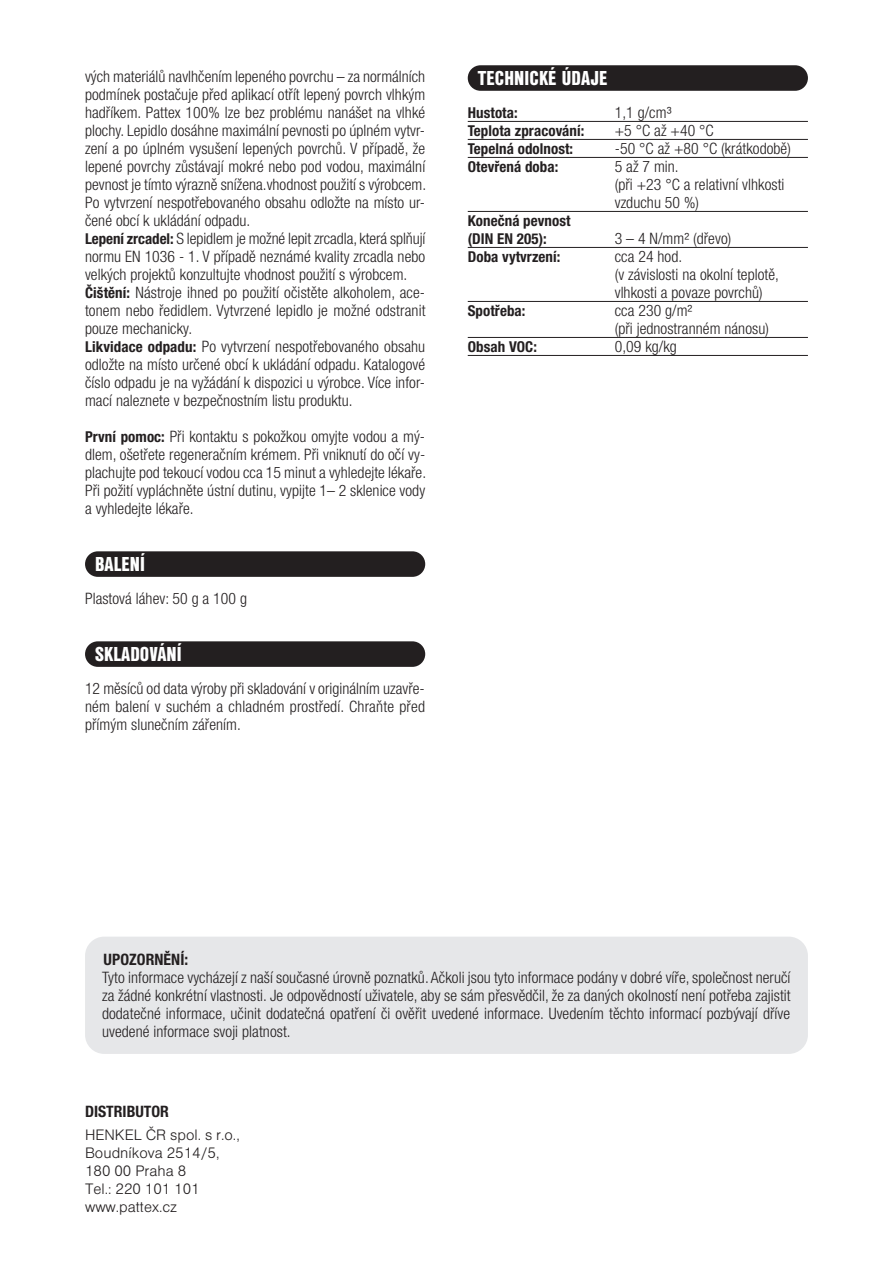
<style>
.page{position:relative;width:893px;height:1263px;background:#fff}
.page>*{position:absolute;margin:0;border:0;box-sizing:border-box;transform-origin:0 0}
.t1{font:21px "Nimbus Sans DOT Blac Cond";letter-spacing:.005em;color:#fff}
.t2{font:300 condensed 15.75px/18px "Helvetica Neue LT Pro";letter-spacing:.005em;color:#231f20}
.t3{font:15.75px/18px "Nimbus Sans DOT Ligh";color:#231f20}
.t4{font:700 condensed 15.75px "Helvetica Neue LT Pro";color:#231f20}
.t5{font:700 condensed 15px/18px "Helvetica Neue LT Pro";letter-spacing:.005em;color:#231f20}
.s1{font-weight:700;font-size:15px}
</style>
<div class="page">
<div style="left:85px;top:937px;width:723px;height:117px;background:#e6e7e9;border-radius:19px"></div>
<div style="left:85px;top:551px;width:340px;height:26px;background:#231f20;border-radius:13px"></div>
<div style="left:85px;top:641px;width:340px;height:26px;background:#231f20;border-radius:13px"></div>
<hr style="left:468px;top:121px;width:340px;height:1px;background:#231f20">
<hr style="left:468px;top:139px;width:340px;height:1px;background:#231f20">
<hr style="left:468px;top:157px;width:340px;height:1px;background:#231f20">
<hr style="left:468px;top:211px;width:340px;height:1px;background:#231f20">
<hr style="left:468px;top:247px;width:340px;height:1px;background:#231f20">
<hr style="left:468px;top:301px;width:340px;height:1px;background:#231f20">
<hr style="left:468px;top:337px;width:340px;height:1px;background:#231f20">
<hr style="left:468px;top:355px;width:340px;height:1px;background:#231f20">
<div style="left:468px;top:65px;width:340px;height:26px;background:#231f20;border-radius:13px"></div>
<p class="t2" style="left:85px;top:67px;width:343px">vých materiálů navlhčením lepeného povrchu – za normálních podmínek postačuje před aplikací otřít lepený povrch vlhkým hadříkem. Pattex 100% lze bez problému nanášet na vlhké plochy. Lepidlo dosáhne maximální pevnosti po úplném vytvr&shy;zení a po úplném vysušení lepených povrchů. V případě, že lepené povrchy zůstávají mokré nebo pod vodou, maximální pevnost je tímto výrazně snížena.vhodnost použití s výrobcem.<br>Po vytvrzení nespotřebovaného obsahu odložte na místo ur&shy;čené obcí k ukládání odpadu.<br><span class="s1">Lepení zrcadel:</span> S lepidlem je možné lepit zrcadla, která splňují normu EN 1036 - 1. V případě neznámé kvality zrcadla nebo velkých projektů konzultujte vhodnost použití s výrobcem.<br><span class="s1">Čištění:</span> Nástroje ihned po použití očistěte alkoholem, ace&shy;tonem nebo ředidlem. Vytvrzené lepidlo je možné odstranit pouze mechanicky.<br><span class="s1">Likvidace odpadu:</span> Po vytvrzení nespotřebovaného obsahu odložte na místo určené obcí k ukládání odpadu. Katalogové číslo odpadu je na vyžádání k dispozici u výrobce. Více infor&shy;mací naleznete v bezpečnostním listu produktu.</p>
<p class="t2" style="left:85px;top:427px;width:343px;text-align:justify"><span class="s1">První pomoc:</span> Při kontaktu s pokožkou omyjte vodou a mý&shy;dlem, ošetřete regeneračním krémem. Při vniknutí do očí vy&shy;plachujte pod tekoucí vodou cca 15 minut a vyhledejte lékaře.<br>Při požití vypláchněte ústní dutinu, vypijte 1– 2 sklenice vody a vyhledejte lékaře.</p>
<h1 class="t1" style="left:95px;top:552px;width:52px">BALENÍ</h1>
<p class="t2" style="left:85px;top:589px;width:163px">Plastová láhev: 50 g a 100 g</p>
<h1 class="t1" style="left:95px;top:642px;width:88px">SKLADOVÁNÍ</h1>
<p class="t2" style="left:85px;top:679px;width:342px;text-align:justify">12 měsíců od data výroby při skladování v originálním uzavře&shy;ném balení v suchém a chladném prostředí. Chraňte před přímým slunečním zářením.</p>
<h1 class="t1" style="left:478px;top:66px;width:131px">TECHNICKÉ ÚDAJE</h1>
<p class="t5" style="left:468px;top:103px;width:51px">Hustota:</p>
<p class="t2" style="left:615px;top:103px;width:58px">1,1 g/cm³</p>
<p class="t5" style="left:468px;top:121px;width:118px">Teplota zpracování:</p>
<p class="t2" style="left:615px;top:121px;width:101px">+5 °C až +40 °C</p>
<p class="t5" style="left:468px;top:139px;width:107px">Tepelná odolnost:</p>
<p class="t2" style="left:615px;top:139px;width:178px">-50 °C až +80 °C (krátkodobě)</p>
<p class="t5" style="left:468px;top:157px;width:92px">Otevřená doba:</p>
<p class="t2" style="left:615px;top:157px;width:171px">5 až 7 min.<br>(při +23 °C a relativní vlhkosti vzduchu 50 %)</p>
<p class="t5" style="left:468px;top:211px;width:104px">Konečná pevnost (DIN EN 205):</p>
<p class="t2" style="left:615px;top:229px;width:118px">3 – 4 N/mm² (dřevo)</p>
<p class="t5" style="left:468px;top:247px;width:94px">Doba vytvrzení:</p>
<p class="t2" style="left:615px;top:247px;width:166px">cca 24 hod.<br>(v závislosti na okolní teplotě, vlhkosti a povaze povrchů)</p>
<p class="t5" style="left:468px;top:301px;width:59px">Spotřeba:</p>
<p class="t2" style="left:615px;top:301px;width:156px">cca 230 g/m²<br>(při jednostranném nánosu)</p>
<p class="t5" style="left:468px;top:337px;width:71px">Obsah VOC:</p>
<p class="t2" style="left:615px;top:337px;width:64px">0,09 kg/kg</p>
<p class="t4" style="left:104px;top:950px;width:86px">UPOZORNĚNÍ:</p>
<p class="t2" style="left:102px;top:968px;width:690px;text-align:justify">Tyto informace vycházejí z naší současné úrovně poznatků. Ačkoli jsou tyto informace podány v dobré víře, společnost neručí za žádné konkrétní vlastnosti. Je odpovědností uživatele, aby se sám přesvědčil, že za daných okolností není potřeba zajistit dodatečné informace, učinit dodatečná opatření či ověřit uvedené informace. Uvedením těchto informací pozbývají dříve uvedené informace svoji platnost.</p>
<p class="t4" style="left:85px;top:1102px;width:85px">DISTRIBUTOR</p>
<p class="t3" style="left:85px;top:1126px;width:156px">HENKEL ČR spol. s r.o.,<br>Boudníkova 2514/5,<br>180 00 Praha 8<br>Tel.: 220 101 101 www.pattex.cz</p>
</div>
